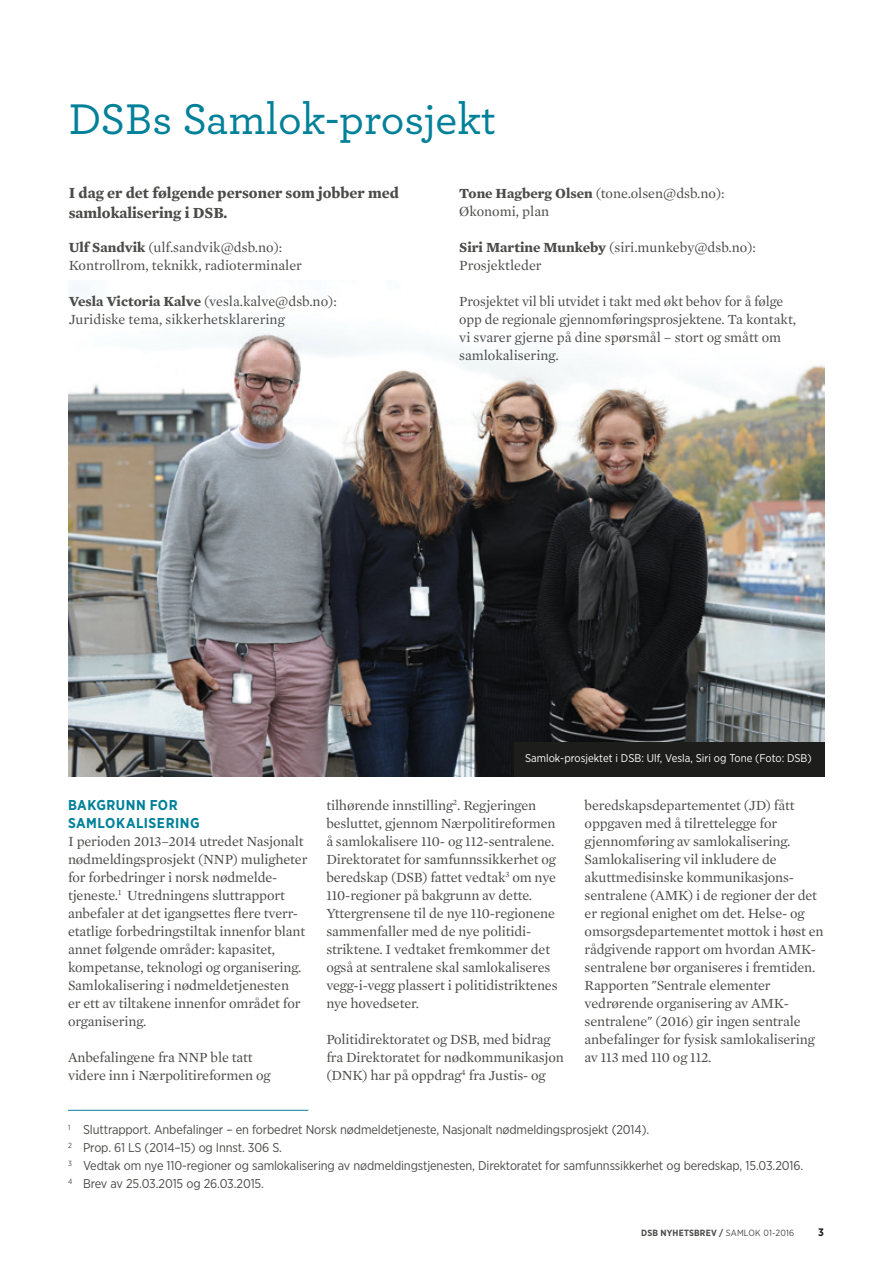
<style>
.page{position:relative;width:893px;height:1263px;background:#fff}
.page>*{position:absolute;margin:0;border:0;box-sizing:border-box;transform-origin:0 0}
.t1{font:500 45px "Archer";color:#008199}
.t2{font:700 15.75px/19.5px "Mercury Text G1";color:#4b4b4a}
.t3{font:14.25px/18px "Mercury Text G1";letter-spacing:-.01em;color:#4b4b4a}
.t4{font:700 14.25px/18px "Gotham Narrow";letter-spacing:.035em;color:#008199}
.t5{font:12.75px/18px "Gotham Narrow";letter-spacing:-.01em;color:#4b4b4a}
.t6{font:11.25px "Gotham Narrow";color:#fff}
.t7{font:700 10.8px "Gotham Narrow";color:#1d1d1b}
.t8{font:700 9px "Gotham Narrow";letter-spacing:.02em;color:#4b4b4a}
.s1{font-weight:700}
.s2{font-weight:400}
</style>
<div class="page">
<img style="left:68px;top:286px;width:756px;height:490px">
<div style="left:514px;top:742px;width:311px;height:34px;background:#1d1d1b"></div>
<hr style="left:68px;top:1110px;width:240px;height:1px;background:#008199">
<h1 class="t1" style="left:69px;top:86px;width:429px">DSBs Samlok-prosjekt</h1>
<p class="t2" style="left:69px;top:182px;width:332px">I dag er det følgende personer som jobber med samlokalisering i DSB.</p>
<p class="t3" style="left:69px;top:238px;width:235px"><span class="s1">Ulf Sandvik</span> (ulf.sandvik@dsb.no):<br>Kontrollrom, teknikk, radioterminaler</p>
<p class="t3" style="left:69px;top:292px;width:270px"><span class="s1">Vesla Victoria Kalve</span> (vesla.kalve@dsb.no):<br>Juridiske tema, sikkerhetsklarering</p>
<p class="t3" style="left:459px;top:184px;width:267px"><span class="s1">Tone Hagberg Olsen</span> (tone.olsen@dsb.no):<br>Økonomi, plan</p>
<p class="t3" style="left:459px;top:238px;width:298px"><span class="s1">Siri Martine Munkeby</span> (siri.munkeby@dsb.no):<br>Prosjektleder</p>
<p class="t3" style="left:459px;top:292px;width:338px">Prosjektet vil bli utvidet i takt med økt behov for å følge opp de regionale gjennomføringsprosjektene. Ta kontakt, vi svarer gjerne på dine spørsmål – stort og smått om samlokalisering.</p>
<p class="t6" style="left:525px;top:751px;width:288px">Samlok-prosjektet i DSB: Ulf, Vesla, Siri og Tone (Foto: DSB)</p>
<p class="t4" style="left:68px;top:796px;width:133px">BAKGRUNN FOR<br>SAMLOKALISERING</p>
<p class="t3" style="left:68px;top:832px;width:241px">I perioden 2013–2014 utredet Nasjonalt nødmeldingsprosjekt (NNP) muligheter for forbedringer i norsk nødmelde&shy;tjeneste.<sup>1</sup> Utredningens sluttrapport anbefaler at det igangsettes flere tverr&shy;etatlige forbedringstiltak innenfor blant annet følgende områder: kapasitet, kompetanse, teknologi og organisering.<br>Samlokalisering i nødmeldetjenesten<br>er ett av tiltakene innenfor området for organisering.</p>
<p class="t3" style="left:68px;top:1048px;width:204px">Anbefalingene fra NNP ble tatt videre inn i Nærpolitireformen og</p>
<p class="t3" style="left:326px;top:796px;width:233px">tilhørende innstilling<sup>2</sup>. Regjeringen besluttet, gjennom Nærpolitireformen å samlokalisere 110- og 112-sentralene.<br>Direktoratet for samfunnssikkerhet og beredskap (DSB) fattet vedtak<sup>3</sup> om nye 110-regioner på bakgrunn av dette.<br>Yttergrensene til de nye 110-regionene sammenfaller med de nye politidi&shy;striktene. I vedtaket fremkommer det også at sentralene skal samlokaliseres vegg-i-vegg plassert i politidistriktenes nye hovedseter.</p>
<p class="t3" style="left:326px;top:1030px;width:239px">Politidirektoratet og DSB, med bidrag fra Direktoratet for nødkommunikasjon (DNK) har på oppdrag<sup>4</sup> fra Justis- og</p>
<p class="t3" style="left:585px;top:796px;width:240px">beredskapsdepartementet (JD) fått oppgaven med å tilrettelegge for gjennomføring av samlokalisering.<br>Samlokalisering vil inkludere de akuttmedisinske kommunikasjons&shy;sentralene (AMK) i de regioner der det er regional enighet om det. Helse- og omsorgsdepartementet mottok i høst en rådgivende rapport om hvordan AMK&shy;sentralene bør organiseres i fremtiden.<br>Rapporten "Sentrale elementer vedrørende organisering av AMK&shy;sentralene" (2016) gir ingen sentrale anbefalinger for fysisk samlokalisering av 113 med 110 og 112.</p>
<p class="t5" style="left:68px;top:1120px;width:737px"><sup>1</sup> Sluttrapport. Anbefalinger – en forbedret Norsk nødmeldetjeneste, Nasjonalt nødmeldingsprosjekt (2014).<br><sup>2</sup> Prop. 61 LS (2014–15) og Innst. 306 S.<br><sup>3</sup> Vedtak om nye 110-regioner og samlokalisering av nødmeldingstjenesten, Direktoratet for samfunnssikkerhet og beredskap, 15.03.2016.<br><sup>4</sup> Brev av 25.03.2015 og 26.03.2015.</p>
<p class="t8" style="left:641px;top:1228px;width:154px">DSB NYHETSBREV / <span class="s2">SAMLOK 01-2016</span></p>
<p class="t7" style="left:818px;top:1226px;width:7px">3</p>
</div>
